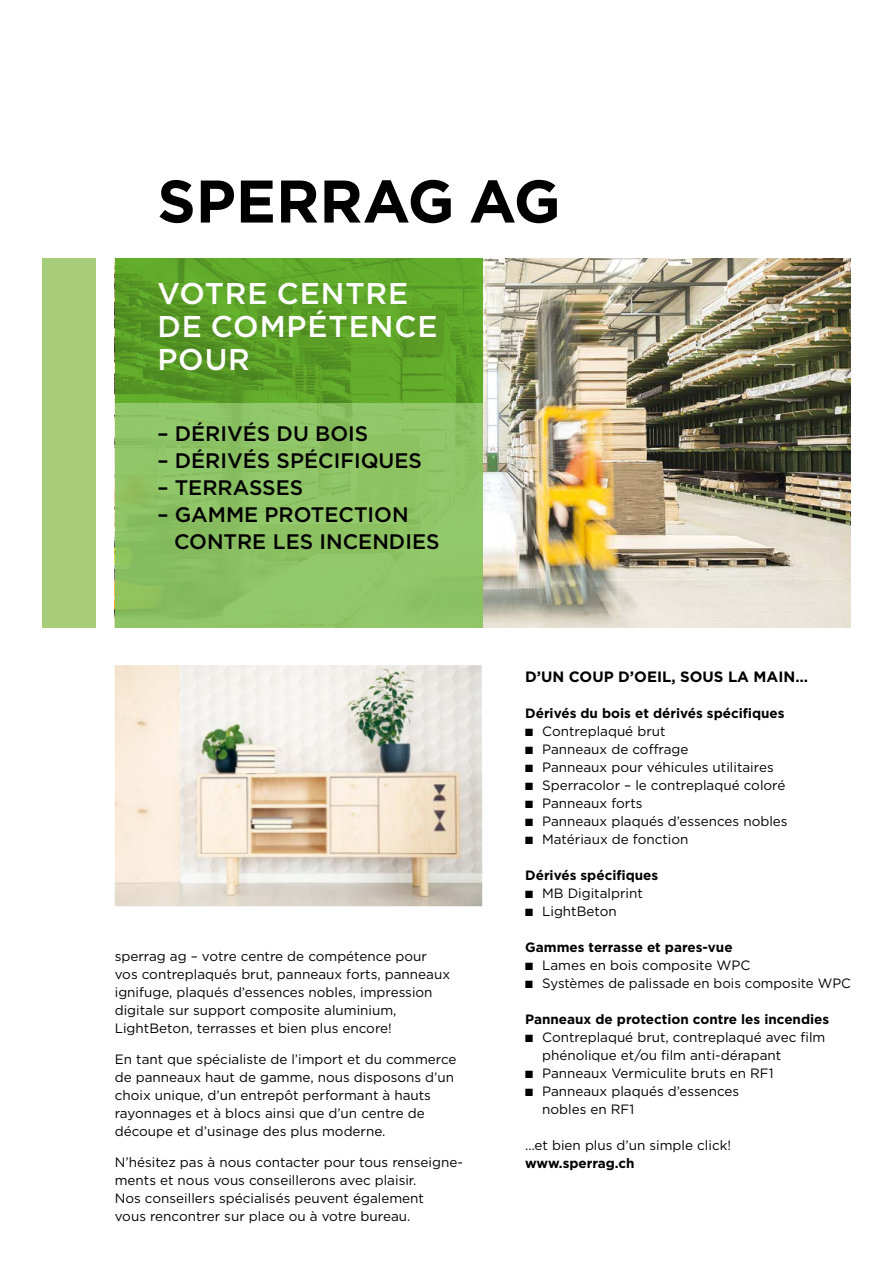
<style>
.page{position:relative;width:893px;height:1263px;background:#fff}
.page>*{position:absolute;margin:0;border:0;box-sizing:border-box;transform-origin:0 0}
.t1{font:700 60px "Gotham";color:#000}
.t2{font:500 30px/33px "Gotham";letter-spacing:.03em;color:#fff}
.t3{font:500 21px/27px "Gotham";color:#000}
.t4{font:700 15px "Gotham";color:#000}
.t5{font:13.5px/18px "Gotham";color:#000}
.t6{font:700 13.5px "Gotham";color:#000}
</style>
<div class="page">
<img style="left:483px;top:259px;width:367px;height:369px">
<div style="left:43px;top:259px;width:53px;height:369px;background:#a7cd79"></div>
<svg style="left:115px;top:259px;width:368px;height:144px;background:#5ca127"></svg>
<div style="left:115px;top:403px;width:368px;height:225px;background:#90c567"></div>
<img style="left:115px;top:665px;width:367px;height:241px">
<h1 class="t1" style="left:157px;top:162px;width:405px">SPERRAG AG</h1>
<h2 class="t2" style="left:157px;top:276px;width:282px">VOTRE CENTRE<br>DE COMPÉTENCE<br>POUR</h2>
<h3 class="t3" style="left:157px;top:419px;width:212px">– DÉRIVÉS DU BOIS</h3>
<h3 class="t3" style="left:157px;top:446px;width:266px">– DÉRIVÉS SPÉCIFIQUES</h3>
<h3 class="t3" style="left:157px;top:473px;width:147px">– TERRASSES</h3>
<h3 class="t3" style="left:174px;top:501px;width:267px;text-indent:-17px">– GAMME PROTECTION<br>CONTRE LES INCENDIES</h3>
<p class="t5" style="left:115px;top:947px;width:337px">sperrag ag – votre centre de compétence pour vos contreplaqués brut, panneaux forts, panneaux ignifuge, plaqués d’essences nobles, impression digitale sur support composite aluminium, LightBeton, terrasses et bien plus encore!</p>
<p class="t5" style="left:115px;top:1050px;width:343px">En tant que spécialiste de l’import et du commerce de panneaux haut de gamme, nous disposons d’un choix unique, d’un entrepôt performant à hauts rayonnages et à blocs ainsi que d’un centre de découpe et d’usinage des plus moderne.</p>
<p class="t5" style="left:115px;top:1153px;width:350px">N’hésitez pas à nous contacter pour tous renseigne&shy;ments et nous vous conseillerons avec plaisir.<br>Nos conseillers spécialisés peuvent également<br>vous rencontrer sur place ou à votre bureau.</p>
<p class="t4" style="left:525px;top:666px;width:284px">D’UN COUP D’OEIL, SOUS LA MAIN…</p>
<p class="t6" style="left:525px;top:704px;width:261px">Dérivés du bois et dérivés spécifiques</p>
<p class="t5" style="left:525px;top:721px;width:142px">■ Contreplaqué brut</p>
<p class="t5" style="left:525px;top:739px;width:165px">■ Panneaux de coffrage</p>
<p class="t5" style="left:525px;top:757px;width:250px">■ Panneaux pour véhicules utilitaires</p>
<p class="t5" style="left:525px;top:775px;width:262px">■ Sperracolor – le contreplaqué coloré</p>
<p class="t5" style="left:525px;top:793px;width:119px">■ Panneaux forts</p>
<p class="t5" style="left:525px;top:811px;width:264px">■ Panneaux plaqués d’essences nobles</p>
<p class="t5" style="left:525px;top:829px;width:165px">■ Matériaux de fonction</p>
<p class="t6" style="left:525px;top:866px;width:135px">Dérivés spécifiques</p>
<p class="t5" style="left:525px;top:883px;width:119px">■ MB Digitalprint</p>
<p class="t5" style="left:525px;top:901px;width:93px">■ LightBeton</p>
<p class="t6" style="left:525px;top:938px;width:209px">Gammes terrasse et pares-vue</p>
<p class="t5" style="left:525px;top:955px;width:227px">■ Lames en bois composite WPC</p>
<p class="t5" style="left:525px;top:973px;width:327px">■ Systèmes de palissade en bois composite WPC</p>
<p class="t6" style="left:525px;top:1010px;width:306px">Panneaux de protection contre les incendies</p>
<p class="t5" style="left:542px;top:1027px;width:285px;text-indent:-17px">■ Contreplaqué brut, contreplaqué avec film phénolique et/ou film anti-dérapant</p>
<p class="t5" style="left:525px;top:1063px;width:250px">■ Panneaux Vermiculite bruts en RF1</p>
<p class="t5" style="left:542px;top:1081px;width:199px;text-indent:-17px">■ Panneaux plaqués d’essences nobles en RF1</p>
<p class="t5" style="left:525px;top:1135px;width:207px">…et bien plus d’un simple click!</p>
<p class="t6" style="left:525px;top:1154px;width:111px">www.sperrag.ch</p>
</div>
